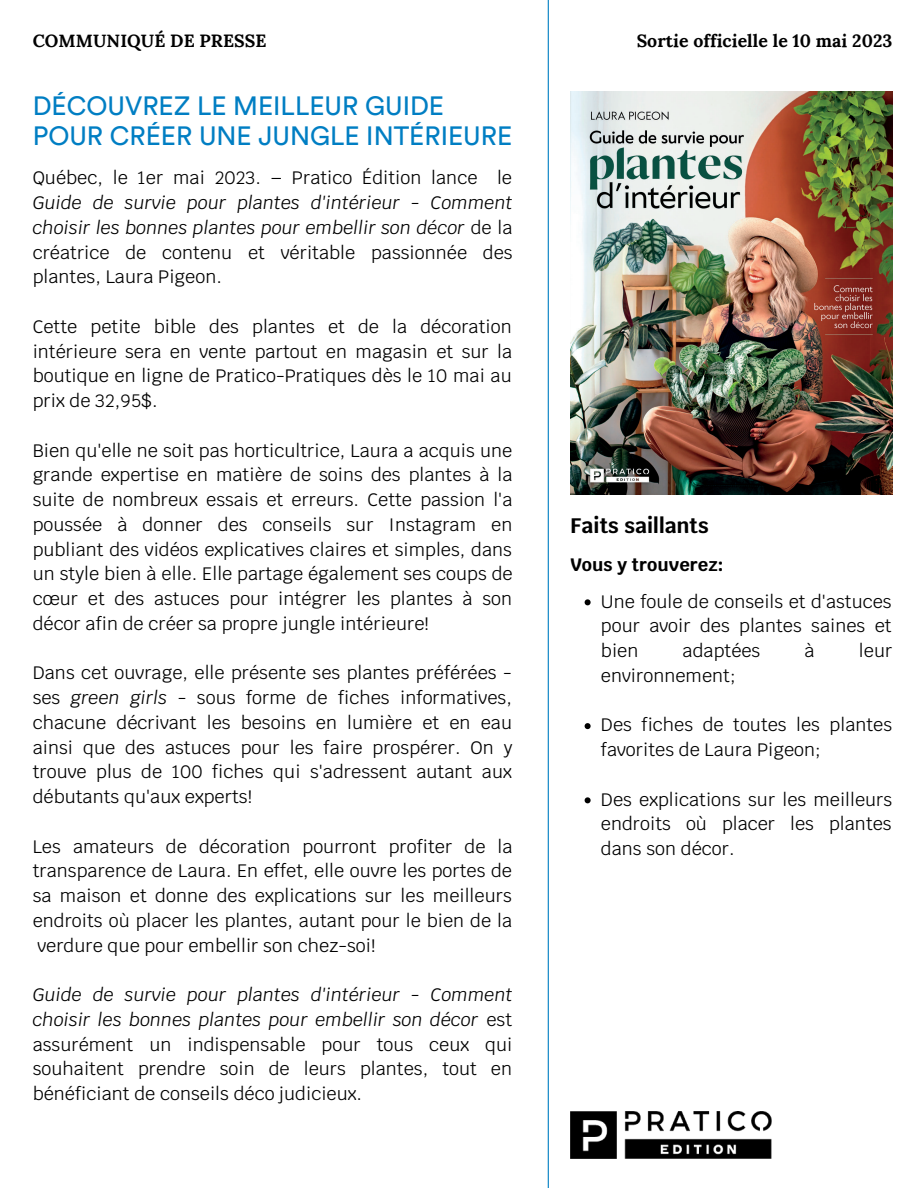
<style>
.page{position:relative;width:918px;height:1188px;background:#fff}
.page>*{position:absolute;margin:0;border:0;box-sizing:border-box;transform-origin:0 0}
.t1{font:26.25px/30.3px "Circular Std";color:#007ec3}
.t2{font:700 21px "Krub";letter-spacing:.005em;color:#000}
.t3{font:18px/24.8px "Krub";letter-spacing:.005em;color:#000;text-align:justify}
.t4{font:italic 18px/24.8px "Krub";letter-spacing:.005em;color:#000;text-align:justify}
.t5{font:700 18px "Krub";letter-spacing:.005em;color:#000}
.t6{font:700 17.7px "Lora";letter-spacing:.005em;color:#000}
.s1{font-style:normal}
.s2{font-style:italic}
</style>
<div class="page">
<hr style="left:548px;top:0;width:1px;height:1188px;background:#007ec3">
<img style="left:570px;top:1111px;width:202px;height:48px">
<img style="left:570px;top:92px;width:322px;height:403px">
<svg style="left:585px;top:599px;width:6px;height:6px"></svg>
<svg style="left:585px;top:723px;width:6px;height:6px"></svg>
<svg style="left:585px;top:797px;width:6px;height:6px"></svg>
<p class="t6" style="left:33px;top:29px;width:235px">COMMUNIQUÉ DE PRESSE</p>
<p class="t6" style="left:637px;top:30px;width:257px">Sortie officielle le 10 mai 2023</p>
<h1 class="t1" style="left:33px;top:92px;width:481px">DÉCOUVREZ LE MEILLEUR GUIDE<br>POUR CRÉER UNE JUNGLE INTÉRIEURE</h1>
<p class="t3" style="left:33px;top:166px;width:481px">Québec, le 1er mai 2023. – Pratico Édition lance le</p>
<p class="t4" style="left:33px;top:190px;width:482px">Guide de survie pour plantes d'intérieur - Comment choisir les bonnes plantes pour embellir son décor <span class="s1">de la créatrice de contenu et véritable passionnée des plantes, Laura Pigeon.</span></p>
<p class="t3" style="left:33px;top:314px;width:481px">Cette petite bible des plantes et de la décoration intérieure sera en vente partout en magasin et sur la boutique en ligne de Pratico-Pratiques dès le 10 mai au prix de 32,95$.</p>
<p class="t3" style="left:33px;top:438px;width:482px">Bien qu'elle ne soit pas horticultrice, Laura a acquis une grande expertise en matière de soins des plantes à la suite de nombreux essais et erreurs. Cette passion l'a poussée à donner des conseils sur Instagram en publiant des vidéos explicatives claires et simples, dans un style bien à elle. Elle partage également ses coups de cœur et des astuces pour intégrer les plantes à son décor afin de créer sa propre jungle intérieure!</p>
<p class="t3" style="left:33px;top:661px;width:481px">Dans cet ouvrage, elle présente ses plantes préférées - ses <span class="s2">green girls</span> - sous forme de fiches informatives, chacune décrivant les besoins en lumière et en eau ainsi que des astuces pour les faire prospérer. On y trouve plus de 100 fiches qui s'adressent autant aux débutants qu'aux experts!</p>
<p class="t3" style="left:33px;top:834px;width:481px">Les amateurs de décoration pourront profiter de la transparence de Laura. En effet, elle ouvre les portes de sa maison et donne des explications sur les meilleurs endroits où placer les plantes, autant pour le bien de la verdure que pour embellir son chez-soi!</p>
<p class="t3" style="left:33px;top:982px;width:481px"><span class="s2">Guide de survie pour plantes d'intérieur - Comment choisir les bonnes plantes pour embellir son décor</span> est assurément un indispensable pour tous ceux qui souhaitent prendre soin de leurs plantes, tout en bénéficiant de conseils déco judicieux.</p>
<p class="t2" style="left:570px;top:511px;width:140px">Faits saillants</p>
<p class="t5" style="left:570px;top:553px;width:155px">Vous y trouverez:</p>
<p class="t3" style="left:601px;top:589px;width:292px">Une foule de conseils et d'astuces pour avoir des plantes saines et bien</p>
<p class="t3" style="left:683px;top:638px;width:79px">adaptées</p>
<p class="t3" style="left:805px;top:638px;width:12px">à</p>
<p class="t3" style="left:859px;top:638px;width:35px">leur</p>
<p class="t3" style="left:601px;top:663px;width:136px">environnement;</p>
<p class="t3" style="left:601px;top:713px;width:293px">Des fiches de toutes les plantes favorites de Laura Pigeon;</p>
<p class="t3" style="left:601px;top:787px;width:293px">Des explications sur les meilleurs endroits où placer les plantes dans son décor.</p>
</div>
